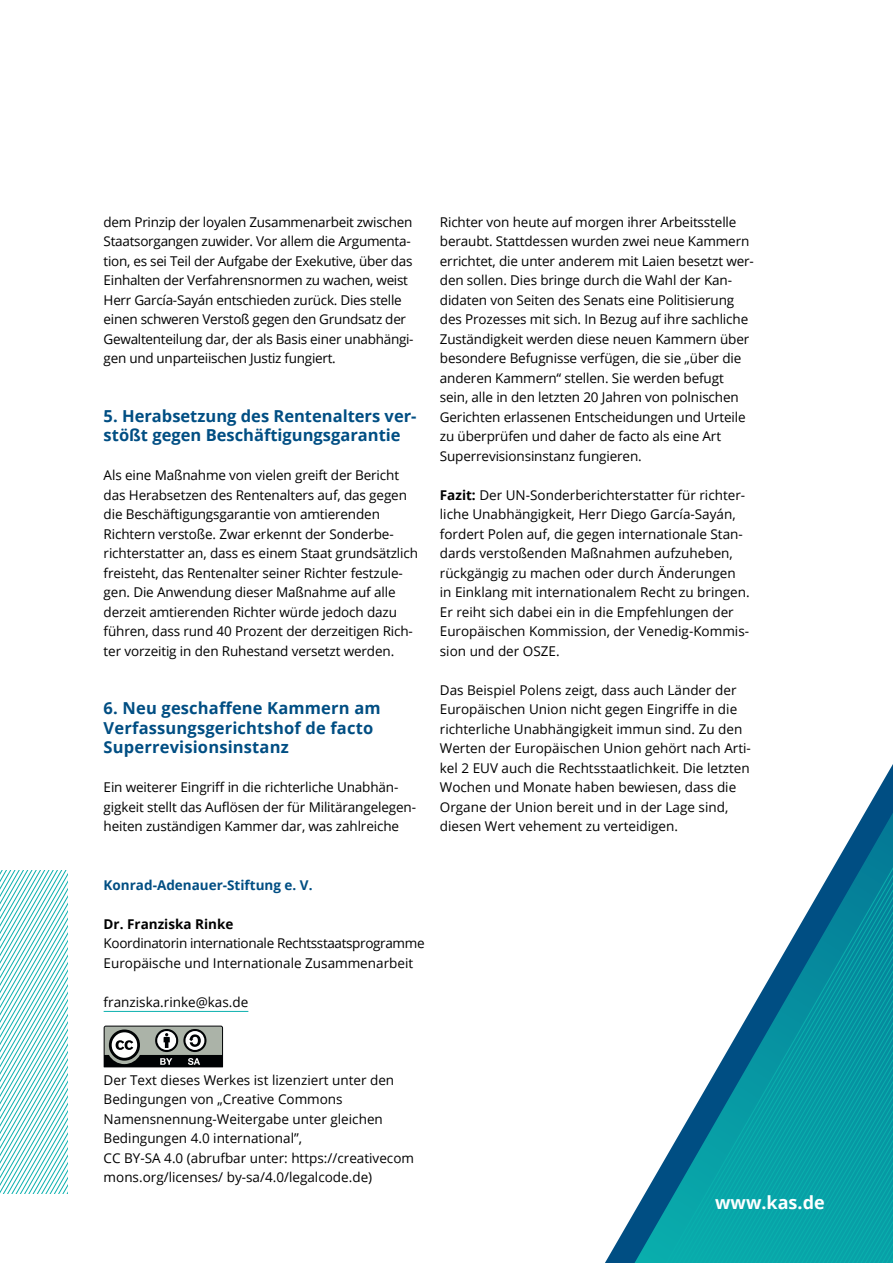
<style>
.page{position:relative;width:893px;height:1263px;background:#fff}
.page>*{position:absolute;margin:0;border:0;box-sizing:border-box;transform-origin:0 0}
.t1{font:700 18px "Open Sans";color:#fff}
.t2{font:700 16.5px/19.5px "Open Sans";letter-spacing:.01em;color:#004e83}
.t3{font:13.5px/19.5px "Open Sans";letter-spacing:-.01em;color:#000}
.t4{font:700 13.5px "Open Sans";color:#004e83}
.t5{font:700 13.5px "Open Sans";color:#000}
.s1{font-weight:700}
</style>
<div class="page">
<svg style="left:0;top:870px;width:68px;height:324px"></svg>
<svg style="left:104px;top:1025px;width:119px;height:42px;background:#757975"></svg>
<svg style="left:878px;top:764px;width:15px;height:26px"></svg>
<svg style="left:627px;top:790px;width:266px;height:473px"></svg>
<hr style="left:104px;top:1011px;width:144px;height:1px;background:#0ab0ae">
<p class="t3" style="left:104px;top:212px;width:311px">dem Prinzip der loyalen Zusammenarbeit zwischen Staatsorgangen zuwider. Vor allem die Argumenta&shy;tion, es sei Teil der Aufgabe der Exekutive, über das Einhalten der Verfahrensnormen zu wachen, weist Herr García-Sayán entschieden zurück. Dies stelle einen schweren Verstoß gegen den Grundsatz der Gewaltenteilung dar, der als Basis einer unabhängi&shy;gen und unparteiischen Justiz fungiert.</p>
<p class="t2" style="left:104px;top:406px;width:314px">5. Herabsetzung des Rentenalters ver&shy;stößt gegen Beschäftigungsgarantie</p>
<p class="t3" style="left:104px;top:465px;width:316px">Als eine Maßnahme von vielen greift der Bericht das Herabsetzen des Rentenalters auf, das gegen die Beschäftigungsgarantie von amtierenden Richtern verstoße. Zwar erkennt der Sonderbe&shy;richterstatter an, dass es einem Staat grundsätzlich freisteht, das Rentenalter seiner Richter festzule&shy;gen. Die Anwendung dieser Maßnahme auf alle derzeit amtierenden Richter würde jedoch dazu führen, dass rund 40 Prozent der derzeitigen Rich&shy;ter vorzeitig in den Ruhestand versetzt werden.</p>
<p class="t2" style="left:104px;top:698px;width:279px">6. Neu geschaffene Kammern am<br>Verfassungsgerichtshof de facto<br>Superrevisionsinstanz</p>
<p class="t3" style="left:104px;top:777px;width:314px">Ein weiterer Eingriff in die richterliche Unabhän&shy;gigkeit stellt das Auflösen der für Militärangelegen&shy;heiten zuständigen Kammer dar, was zahlreiche</p>
<p class="t3" style="left:440px;top:212px;width:316px">Richter von heute auf morgen ihrer Arbeitsstelle beraubt. Stattdessen wurden zwei neue Kammern errichtet, die unter anderem mit Laien besetzt wer&shy;den sollen. Dies bringe durch die Wahl der Kan&shy;didaten von Seiten des Senats eine Politisierung des Prozesses mit sich. In Bezug auf ihre sachliche Zuständigkeit werden diese neuen Kammern über besondere Befugnisse verfügen, die sie „über die anderen Kammern“ stellen. Sie werden befugt sein, alle in den letzten 20 Jahren von polnischen Gerichten erlassenen Entscheidungen und Urteile zu überprüfen und daher de facto als eine Art Superrevisionsinstanz fungieren.</p>
<p class="t3" style="left:440px;top:485px;width:311px"><span class="s1">Fazit:</span> Der UN-Sonderberichterstatter für richter&shy;liche Unabhängigkeit, Herr Diego García-Sayán, fordert Polen auf, die gegen internationale Stan&shy;dards verstoßenden Maßnahmen aufzuheben, rückgängig zu machen oder durch Änderungen in Einklang mit internationalem Recht zu bringen.<br>Er reiht sich dabei ein in die Empfehlungen der Europäischen Kommission, der Venedig-Kommis&shy;sion und der OSZE.</p>
<p class="t3" style="left:440px;top:680px;width:313px">Das Beispiel Polens zeigt, dass auch Länder der Europäischen Union nicht gegen Eingriffe in die richterliche Unabhängigkeit immun sind. Zu den Werten der Europäischen Union gehört nach Arti&shy;kel 2 EUV auch die Rechtsstaatlichkeit. Die letzten Wochen und Monate haben bewiesen, dass die Organe der Union bereit und in der Lage sind, diesen Wert vehement zu verteidigen.</p>
<p class="t4" style="left:104px;top:875px;width:210px">Konrad-Adenauer-Stiftung e. V.</p>
<p class="t5" style="left:104px;top:914px;width:131px">Dr. Franziska Rinke</p>
<p class="t3" style="left:104px;top:933px;width:322px">Koordinatorin internationale Rechtsstaatsprogramme<br>Europäische und Internationale Zusammenarbeit</p>
<p class="t3" style="left:104px;top:992px;width:146px">franziska.rinke@kas.de</p>
<p class="t3" style="left:104px;top:1070px;width:312px">Der Text dieses Werkes ist lizenziert unter den Bedingungen von „Creative Commons Namensnennung-Weitergabe unter gleichen Bedingungen 4.0 international”,<br>CC BY-SA 4.0 (abrufbar unter: https://creativecom mons.org/licenses/ by-sa/4.0/legalcode.de)</p>
<h1 class="t1" style="left:715px;top:1190px;width:111px">www.kas.de</h1>
</div>
